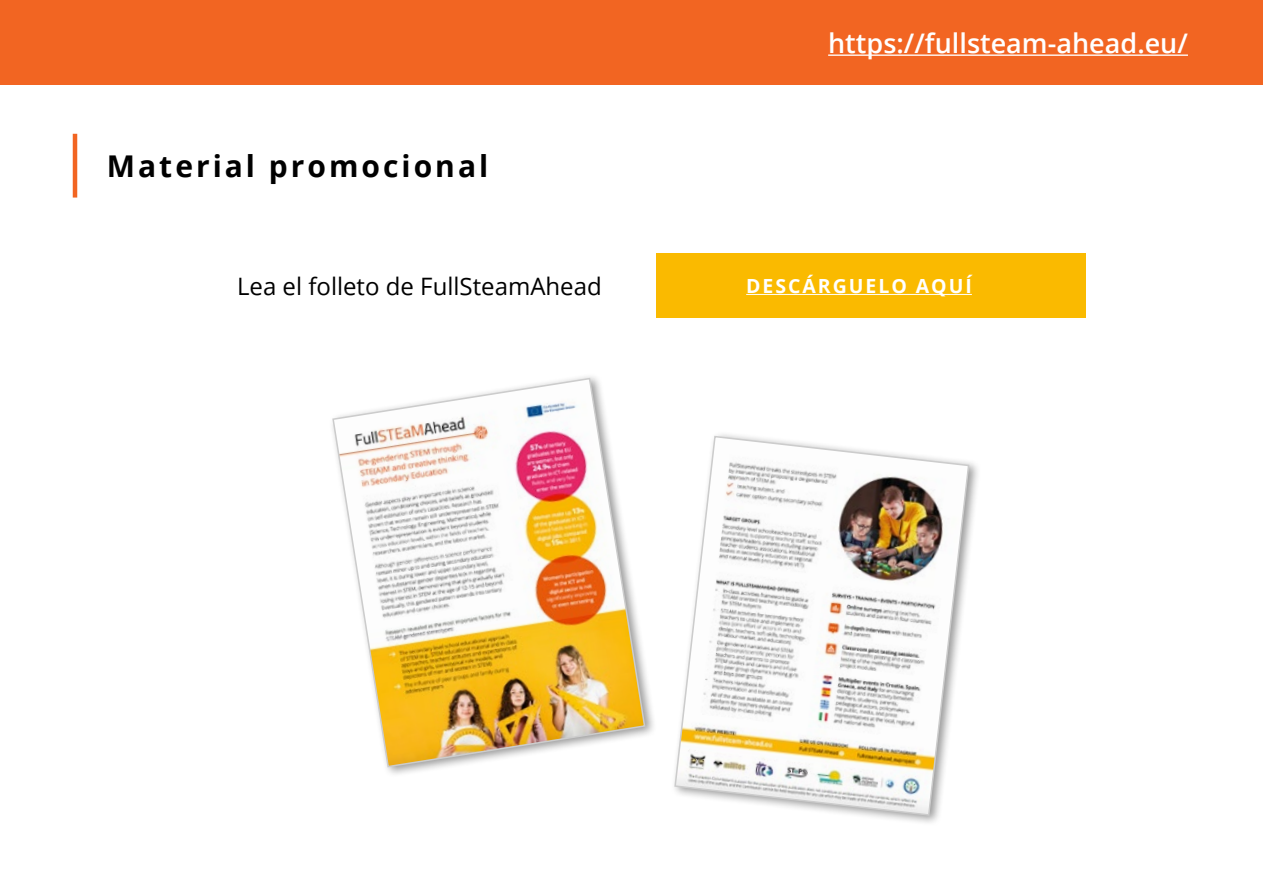
<style>
.page{position:relative;width:1263px;height:893px;background:#fff}
.page>*{position:absolute;margin:0;border:0;box-sizing:border-box;transform-origin:0 0}
.t1{font:700 30px "Open Sans";letter-spacing:.1em;color:#000}
.t2{font:600 27px "Open Sans";color:#fff}
.t3{font:24px "Open Sans";color:#000}
.t4{font:700 19.5px "Open Sans";letter-spacing:.1em;color:#fff}
</style>
<div class="page">
<div style="left:0;top:0;width:1263px;height:85px;background:#f26522"></div>
<hr style="left:73px;top:134px;width:4px;height:64px;background:#f26522">
<div style="left:656px;top:253px;width:429px;height:65px;background:#faba00"></div>
<hr style="left:746px;top:294px;width:226px;height:1px;background:#fff">
<img style="left:332px;top:377px;width:314px;height:391px">
<svg style="left:674px;top:435px;width:296px;height:382px"></svg>
<hr style="left:828px;top:54px;width:360px;height:2px;background:#fff">
<p class="t1" style="left:107px;top:145px;width:383px">Material promocional</p>
<p class="t2" style="left:828px;top:25px;width:361px">https://fullsteam-ahead.eu/</p>
<p class="t3" style="left:237px;top:269px;width:366px">Lea el folleto de FullSteamAhead</p>
<p class="t4" style="left:746px;top:272px;width:227px">DESCÁRGUELO AQUÍ</p>
</div>
